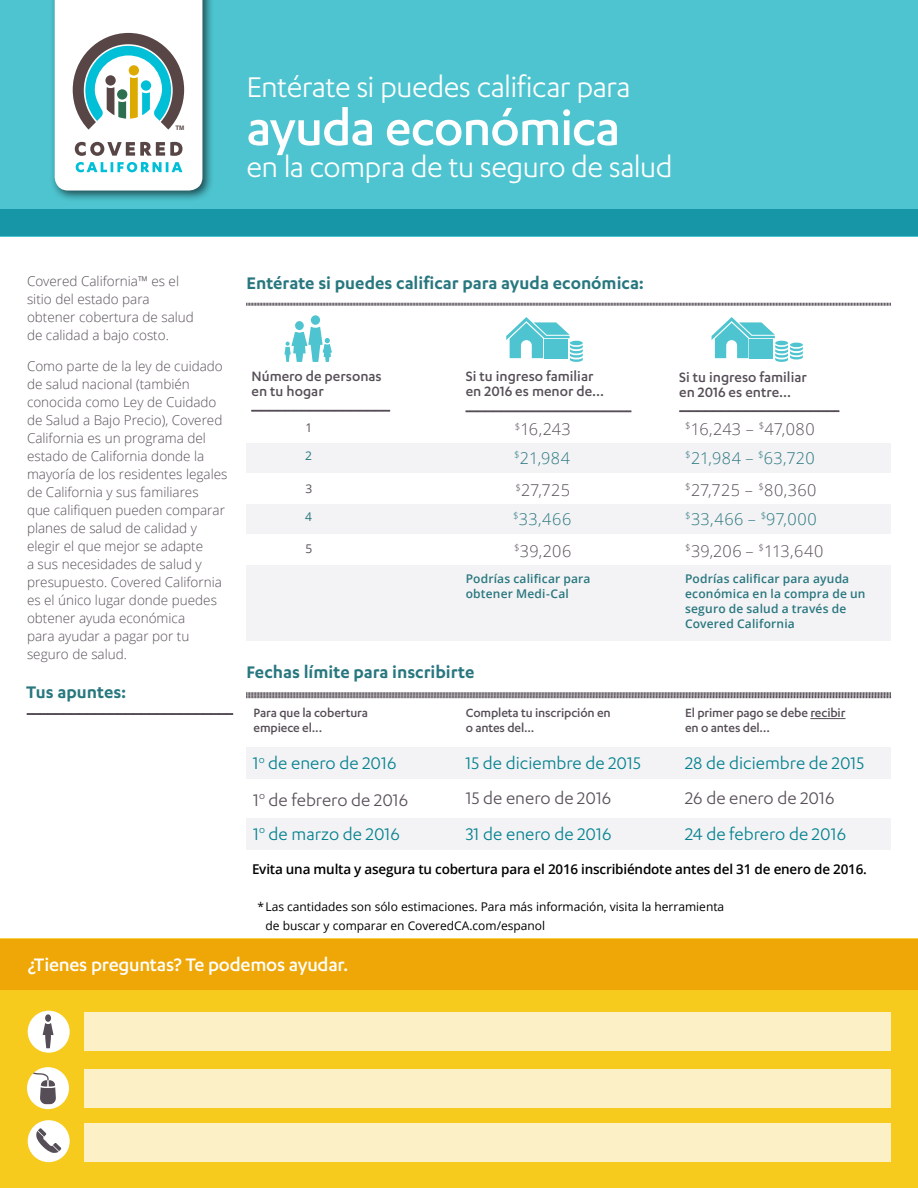
<style>
.page{position:relative;width:918px;height:1188px;background:#fff}
.page>*{position:absolute;margin:0;border:0;box-sizing:border-box;transform-origin:0 0}
.t1{font:500 55.95px "Karbon";letter-spacing:-.02em;color:#fff}
.t2{font:33.15px "Karbon";letter-spacing:-.02em;color:#fff}
.t3{font:500 21px "Karbon";letter-spacing:-.015em;color:#fff}
.t4{font:19.5px "Karbon";color:#01818f}
.t5{font:600 19.5px "Karbon";color:#28777f}
.t6{font:19.5px "Karbon";color:#564e57}
.t7{font:300 16.2px "Open Sans";letter-spacing:.015em;color:#564e57}
.t8{font:300 16.2px "Open Sans";letter-spacing:.025em;color:#28777f}
.t9{font:500 15.75px/15px "Karbon";color:#564e57}
.t10{font:500 13.8px/15px "Karbon";letter-spacing:-.01em;color:#564e57}
.t11{font:300 13.5px/18px "Open Sans";color:#564e57}
.t12{font:600 13.5px "Open Sans";letter-spacing:-.015em;color:#000}
.t13{font:600 12px/15px "Open Sans";letter-spacing:.015em;color:#28777f}
.t14{font:12px/19.5px "Open Sans";color:#000}
.t15{font:12px "Open Sans";color:#564e57}
.t16{font:12px "Open Sans";color:#28777f}
.t17{font:700 6.15px "Helvetica";color:#584545}
</style>
<div class="page">
<div style="left:0;top:0;width:918px;height:236px;background:#4dc4cf"></div>
<div style="left:50px;top:0;width:164px;height:202px;background:#000;opacity:.6"></div>
<div style="left:0;top:209px;width:918px;height:27px;background:#1796a8"></div>
<svg style="left:0;top:939px;width:918px;height:249px;background:#f3be17"></svg>
<div style="left:84px;top:1069px;width:807px;height:38px;background:#fcf1c6"></div>
<div style="left:28px;top:1120px;width:42px;height:42px;background:#fff;border-radius:50%"></div>
<svg style="left:36px;top:1128px;width:25px;height:25px"></svg>
<div style="left:84px;top:1123px;width:807px;height:38px;background:#fcf1c6"></div>
<div style="left:28px;top:1011px;width:42px;height:42px;background:#fff;border-radius:50%"></div>
<div style="left:84px;top:1012px;width:807px;height:39px;background:#fcf1c6"></div>
<div style="left:45px;top:1014px;width:6px;height:8px;background:#564e57;border-radius:50%"></div>
<svg style="left:43px;top:1023px;width:10px;height:25px"></svg>
<div style="left:246px;top:747px;width:645px;height:31px;background:#f3f2f4"></div>
<div style="left:246px;top:818px;width:645px;height:32px;background:#f3f2f4"></div>
<hr style="left:810px;top:718px;width:36px;height:1px;background:#564e57">
<svg style="left:246px;top:302px;width:645px;height:4px;background:#a9a5aa"></svg>
<svg style="left:246px;top:692px;width:645px;height:7px;background:#9f9ba0"></svg>
<div style="left:246px;top:443px;width:645px;height:31px;background:#f3f2f4"></div>
<div style="left:246px;top:504px;width:645px;height:31px;background:#f3f2f4"></div>
<div style="left:246px;top:565px;width:645px;height:75px;background:#f3f2f4"></div>
<div style="left:246px;top:473px;width:645px;height:31px;background:#fff"></div>
<div style="left:246px;top:534px;width:645px;height:31px;background:#fff"></div>
<svg style="left:251px;top:410px;width:139px;height:2px"></svg>
<svg style="left:466px;top:410px;width:166px;height:2px"></svg>
<svg style="left:679px;top:410px;width:161px;height:2px"></svg>
<div style="left:295px;top:321px;width:9px;height:9px;background:#4dc4cf;border-radius:50%"></div>
<div style="left:311px;top:315px;width:9px;height:10px;background:#4dc4cf;border-radius:50%"></div>
<svg style="left:285px;top:327px;width:47px;height:35px"></svg>
<svg style="left:506px;top:317px;width:77px;height:45px"></svg>
<svg style="left:712px;top:317px;width:91px;height:45px"></svg>
<svg style="left:27px;top:713px;width:206px;height:2px"></svg>
<div style="left:27px;top:1067px;width:42px;height:42px;background:#fff;border-radius:50%"></div>
<svg style="left:33px;top:1073px;width:23px;height:31px"></svg>
<svg style="left:55px;top:0;width:147px;height:191px;background:#cddddc"></svg>
<p class="t17" style="left:175px;top:122px;width:10px">TM</p>
<h2 class="t2" style="left:246px;top:68px;width:386px">Entérate si puedes calificar para</h2>
<h1 class="t1" style="left:246px;top:97px;width:375px">ayuda económica</h1>
<h2 class="t2" style="left:246px;top:149px;width:428px">en la compra de tu seguro de salud</h2>
<p class="t11" style="left:27px;top:272px;width:168px">Covered California™ es el sitio del estado para obtener cobertura de salud de calidad a bajo costo.</p>
<p class="t11" style="left:27px;top:357px;width:202px">Como parte de la ley de cuidado de salud nacional (también conocida como Ley de Cuidado de Salud a Bajo Precio), Covered<br>California es un programa del estado de California donde la mayoría de los residentes legales de California y sus familiares<br>que califiquen pueden comparar planes de salud de calidad y elegir el que mejor se adapte<br>a sus necesidades de salud y presupuesto. Covered California es el único lugar donde puedes obtener ayuda económica<br>para ayudar a pagar por tu seguro de salud.</p>
<h3 class="t5" style="left:26px;top:681px;width:102px">Tus apuntes:</h3>
<h3 class="t5" style="left:246px;top:272px;width:399px">Entérate si puedes calificar para ayuda económica:</h3>
<p class="t9" style="left:252px;top:368px;width:132px">Número de personas en tu hogar</p>
<p class="t15" style="left:305px;top:419px;width:8px">1</p>
<p class="t9" style="left:466px;top:368px;width:140px">Si tu ingreso familiar en 2016 es menor de…</p>
<p class="t9" style="left:679px;top:369px;width:129px">Si tu ingreso familiar en 2016 es entre…</p>
<p class="t7" style="left:515px;top:418px;width:57px"><sup>$</sup>16,243</p>
<p class="t7" style="left:685px;top:418px;width:131px"><sup>$</sup>16,243 – <sup>$</sup>47,080</p>
<p class="t16" style="left:305px;top:448px;width:8px">2</p>
<p class="t8" style="left:514px;top:447px;width:57px"><sup>$</sup>21,984</p>
<p class="t8" style="left:685px;top:447px;width:131px"><sup>$</sup>21,984 – <sup>$</sup>63,720</p>
<p class="t15" style="left:305px;top:480px;width:8px">3</p>
<p class="t7" style="left:515px;top:479px;width:56px"><sup>$</sup>27,725</p>
<p class="t7" style="left:685px;top:479px;width:133px"><sup>$</sup>27,725 – <sup>$</sup>80,360</p>
<p class="t16" style="left:305px;top:509px;width:8px">4</p>
<p class="t8" style="left:513px;top:508px;width:60px"><sup>$</sup>33,466</p>
<p class="t8" style="left:685px;top:508px;width:133px"><sup>$</sup>33,466 – <sup>$</sup>97,000</p>
<p class="t15" style="left:305px;top:541px;width:8px">5</p>
<p class="t7" style="left:514px;top:540px;width:59px"><sup>$</sup>39,206</p>
<p class="t7" style="left:685px;top:540px;width:140px"><sup>$</sup>39,206 – <sup>$</sup>113,640</p>
<p class="t13" style="left:466px;top:571px;width:126px">Podrías calificar para obtener Medi-Cal</p>
<p class="t13" style="left:685px;top:571px;width:182px">Podrías calificar para ayuda económica en la compra de un seguro de salud a través de<br>Covered California</p>
<h3 class="t5" style="left:246px;top:661px;width:229px">Fechas límite para inscribirte</h3>
<p class="t10" style="left:254px;top:705px;width:116px">Para que la cobertura empiece el...</p>
<p class="t10" style="left:466px;top:705px;width:147px">Completa tu inscripción en o antes del...</p>
<p class="t10" style="left:685px;top:705px;width:162px">El primer pago se debe recibir en o antes del…</p>
<h3 class="t4" style="left:465px;top:753px;width:177px">15 de diciembre de 2015</h3>
<h3 class="t4" style="left:253px;top:753px;width:145px">1<sup>o</sup> de enero de 2016</h3>
<h3 class="t4" style="left:685px;top:753px;width:181px">28 de diciembre de 2015</h3>
<h3 class="t6" style="left:253px;top:789px;width:157px">1<sup>o</sup> de febrero de 2016</h3>
<h3 class="t4" style="left:253px;top:823px;width:148px">1<sup>o</sup> de marzo de 2016</h3>
<h3 class="t6" style="left:466px;top:788px;width:147px">15 de enero de 2016</h3>
<h3 class="t4" style="left:466px;top:823px;width:147px">31 de enero de 2016</h3>
<h3 class="t6" style="left:685px;top:788px;width:151px">26 de enero de 2016</h3>
<h3 class="t4" style="left:685px;top:823px;width:162px">24 de febrero de 2016</h3>
<p class="t12" style="left:252px;top:859px;width:616px">Evita una multa y asegura tu cobertura para el 2016 inscribiéndote antes del 31 de enero de 2016.</p>
<p class="t14" style="left:266px;top:896px;width:460px;text-indent:-8px">*Las cantidades son sólo estimaciones. Para más información, visita la herramienta de buscar y comparar en CoveredCA.com/espanol</p>
<h3 class="t3" style="left:28px;top:953px;width:322px">¿Tienes preguntas? Te podemos ayudar.</h3>
</div>
